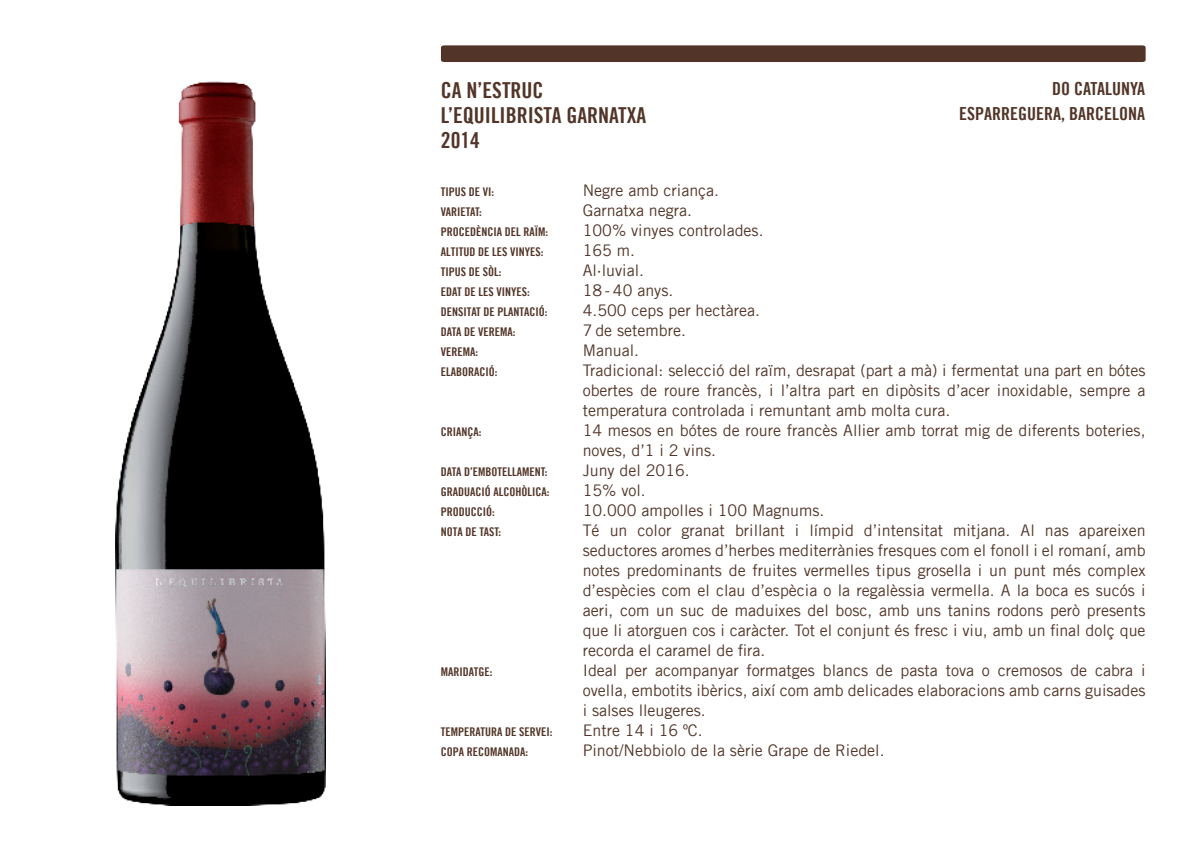
<style>
.page{position:relative;width:1191px;height:851px;background:#fff}
.page>*{position:absolute;margin:0;border:0;box-sizing:border-box;transform-origin:0 0}
.t1{font:22px "Trade Gothic LT Bold Cond Twenty";color:#523528}
.t2{font:18px/25px "Trade Gothic LT Bold Cond Twenty";color:#523528;text-align:right}
.Estilo_de_párrafo_3{font:16px/20px "Trade Gothic LT";color:#523528;text-align:justify}
.Estilo_de_párrafo_3-2{font:12px "Trade Gothic LT Bold Cond Twenty";color:#523528}
.s1{font-size:16.2px}
</style>
<div class="page">
<div style="left:441px;top:45px;width:704px;height:17px;background:#523528"></div>
<img style="left:115px;top:81px;width:210px;height:724px">
<p class="t1" style="left:441px;top:77px;width:104px">CA N’ESTRUC</p>
<p class="t1" style="left:441px;top:102px;width:207px">L’EQUILIBRISTA GARNATXA</p>
<p class="t1" style="left:441px;top:127px;width:41px">2014</p>
<p class="Estilo_de_párrafo_3-2" style="left:441px;top:184px;width:55px">TIPUS DE VI:</p>
<p class="Estilo_de_párrafo_3" style="left:583px;top:180px;width:138px">Negre amb criança.</p>
<p class="Estilo_de_párrafo_3-2" style="left:441px;top:204px;width:42px">VARIETAT:</p>
<p class="Estilo_de_párrafo_3" style="left:583px;top:200px;width:111px">Garnatxa negra.</p>
<p class="Estilo_de_párrafo_3-2" style="left:441px;top:224px;width:109px">PROCEDÈNCIA DEL RAÏM:</p>
<p class="Estilo_de_párrafo_3" style="left:583px;top:220px;width:182px">100% vinyes controlades.</p>
<p class="Estilo_de_párrafo_3-2" style="left:441px;top:244px;width:104px">ALTITUD DE LES VINYES:</p>
<p class="Estilo_de_párrafo_3" style="left:583px;top:240px;width:54px">165 m.</p>
<p class="Estilo_de_párrafo_3-2" style="left:441px;top:264px;width:62px">TIPUS DE SÒL:</p>
<p class="Estilo_de_párrafo_3" style="left:583px;top:260px;width:63px">Al·luvial.</p>
<p class="Estilo_de_párrafo_3-2" style="left:441px;top:284px;width:90px">EDAT DE LES VINYES:</p>
<p class="Estilo_de_párrafo_3" style="left:583px;top:280px;width:92px">18 - 40 anys.</p>
<p class="Estilo_de_párrafo_3-2" style="left:441px;top:304px;width:108px">DENSITAT DE PLANTACIÓ:</p>
<p class="Estilo_de_párrafo_3" style="left:583px;top:300px;width:179px">4.500 ceps per hectàrea.</p>
<p class="Estilo_de_párrafo_3-2" style="left:441px;top:324px;width:76px">DATA DE VEREMA:</p>
<p class="Estilo_de_párrafo_3" style="left:583px;top:320px;width:105px">7 de setembre.</p>
<p class="Estilo_de_párrafo_3-2" style="left:441px;top:344px;width:39px">VEREMA:</p>
<p class="Estilo_de_párrafo_3" style="left:583px;top:340px;width:58px">Manual.</p>
<p class="Estilo_de_párrafo_3-2" style="left:441px;top:364px;width:58px">ELABORACIÓ:</p>
<p class="Estilo_de_párrafo_3" style="left:583px;top:360px;width:564px">Tradicional<span class="s1">:</span> selecció del raïm, desrapat (part a mà) i fermentat una part en bótes obertes de roure francès, i l’altra part en dipòsits d’acer inoxidable, sempre a temperatura controlada i remuntant amb molta cura.</p>
<p class="Estilo_de_párrafo_3-2" style="left:441px;top:424px;width:42px">CRIANÇA:</p>
<p class="Estilo_de_párrafo_3" style="left:583px;top:420px;width:564px">14 mesos en bótes de roure francès Allier amb torrat mig de diferents boteries, noves, d’1 i 2 vins.</p>
<p class="Estilo_de_párrafo_3-2" style="left:441px;top:464px;width:108px">DATA D’EMBOTELLAMENT:</p>
<p class="Estilo_de_párrafo_3" style="left:583px;top:460px;width:109px">Juny del 2016.</p>
<p class="Estilo_de_párrafo_3-2" style="left:441px;top:484px;width:110px">GRADUACIÓ ALCOHÒLICA:</p>
<p class="Estilo_de_párrafo_3" style="left:583px;top:480px;width:65px">15% vol.</p>
<p class="Estilo_de_párrafo_3-2" style="left:441px;top:504px;width:55px">PRODUCCIÓ:</p>
<p class="Estilo_de_párrafo_3" style="left:583px;top:500px;width:243px">10.000 ampolles i 100 Magnums.</p>
<p class="Estilo_de_párrafo_3-2" style="left:441px;top:524px;width:62px">NOTA DE TAST:</p>
<p class="Estilo_de_párrafo_3" style="left:583px;top:520px;width:564px">Té un color granat brillant i límpid d’intensitat mitjana. Al nas apareixen seductores aromes d’herbes mediterrànies fresques com el fonoll i el romaní, amb notes predominants de fruites vermelles tipus grosella i un punt més complex d’espècies com el clau d’espècia o la regalèssia vermella. A la boca es sucós i aeri, com un suc de maduixes del bosc, amb uns tanins rodons però presents que li atorguen cos i caràcter. Tot el conjunt és fresc i viu, amb un final dolç que recorda el caramel de fira.</p>
<p class="Estilo_de_párrafo_3-2" style="left:441px;top:664px;width:53px">MARIDATGE:</p>
<p class="Estilo_de_párrafo_3" style="left:583px;top:660px;width:564px">Ideal per acompanyar formatges blancs de pasta tova o cremosos de cabra i ovella, embotits ibèrics, així com amb delicades elaboracions amb carns guisades i salses lleugeres.</p>
<p class="Estilo_de_párrafo_3-2" style="left:441px;top:724px;width:113px">TEMPERATURA DE SERVEI:</p>
<p class="Estilo_de_párrafo_3" style="left:583px;top:720px;width:121px">Entre 14 i 16 ºC.</p>
<p class="Estilo_de_párrafo_3-2" style="left:441px;top:744px;width:89px">COPA RECOMANADA:</p>
<p class="Estilo_de_párrafo_3" style="left:583px;top:740px;width:303px">Pinot/Nebbiolo de la sèrie Grape de Riedel.</p>
<p class="t2" style="left:959px;top:76px;width:187px">DO CATALUNYA<br>ESPARREGUERA, BARCELONA</p>
</div>
